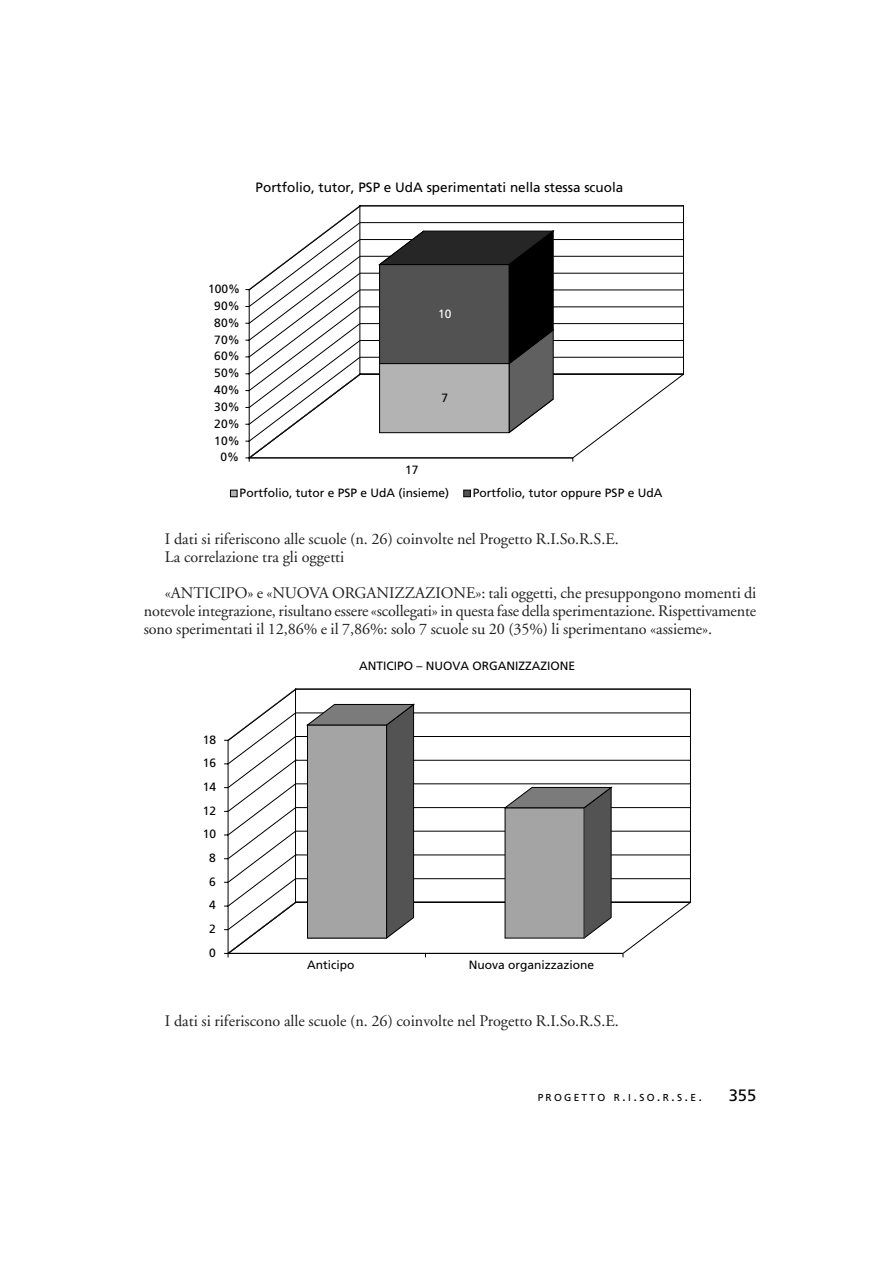
<style>
.page{position:relative;width:893px;height:1263px;background:#fff}
.page>*{position:absolute;margin:0;border:0;box-sizing:border-box;transform-origin:0 0}
.t1{font:16.5px "Frutiger";color:#000}
.t2{font:16.2px/18px "Adobe Garamond";color:#231f20}
.t3{font:13.5px "Frutiger";color:#000}
.t4{font:12px "Frutiger";color:#000}
.t5{font:12px "Frutiger";color:#fff}
.t6{font:10.2px "Frutiger";letter-spacing:.22em;color:#000}
.s1{font-size:13.5px}
</style>
<div class="page">
<hr style="left:295px;top:878px;width:395px;height:1px;background:#000">
<hr style="left:295px;top:855px;width:395px;height:1px;background:#000">
<hr style="left:295px;top:831px;width:395px;height:1px;background:#000">
<hr style="left:295px;top:807px;width:395px;height:1px;background:#000">
<hr style="left:295px;top:783px;width:395px;height:1px;background:#000">
<hr style="left:295px;top:760px;width:395px;height:1px;background:#000">
<hr style="left:295px;top:736px;width:395px;height:1px;background:#000">
<hr style="left:295px;top:713px;width:395px;height:1px;background:#000">
<hr style="left:295px;top:689px;width:395px;height:1px;background:#000">
<hr style="left:690px;top:689px;width:1px;height:213px;background:#000">
<hr style="left:295px;top:902px;width:395px;height:1px;background:#000">
<svg style="left:305px;top:703px;width:111px;height:236px;background:#8c8c8c"></svg>
<svg style="left:503px;top:786px;width:110px;height:153px;background:#8e8e8e"></svg>
<hr style="left:228px;top:953px;width:395px;height:1px;background:#000">
<svg style="left:224px;top:688px;width:72px;height:269px"></svg>
<svg style="left:622px;top:902px;width:69px;height:55px"></svg>
<hr style="left:360px;top:357px;width:323px;height:1px;background:#000">
<hr style="left:360px;top:340px;width:323px;height:1px;background:#000">
<hr style="left:360px;top:323px;width:323px;height:1px;background:#000">
<hr style="left:360px;top:306px;width:323px;height:1px;background:#000">
<hr style="left:360px;top:290px;width:323px;height:1px;background:#000">
<hr style="left:360px;top:273px;width:323px;height:1px;background:#000">
<hr style="left:360px;top:256px;width:323px;height:1px;background:#000">
<hr style="left:360px;top:239px;width:323px;height:1px;background:#000">
<hr style="left:360px;top:222px;width:323px;height:1px;background:#000">
<hr style="left:360px;top:206px;width:323px;height:1px;background:#000">
<hr style="left:359px;top:205px;width:324px;height:1px;background:#000">
<hr style="left:683px;top:206px;width:1px;height:168px;background:#000">
<hr style="left:359px;top:374px;width:324px;height:1px;background:#000">
<svg style="left:377px;top:230px;width:178px;height:204px;background:#636363"></svg>
<hr style="left:249px;top:458px;width:324px;height:1px;background:#000">
<svg style="left:245px;top:205px;width:116px;height:257px"></svg>
<svg style="left:572px;top:373px;width:112px;height:89px"></svg>
<div style="left:230px;top:490px;width:7px;height:7px;background:#b3b3b3"></div>
<div style="left:230px;top:490px;width:7px;height:7px;border:1px solid #000"></div>
<div style="left:463px;top:490px;width:7px;height:7px;background:#525252"></div>
<div style="left:463px;top:490px;width:7px;height:7px;border:1px solid #000"></div>
<p class="t3" style="left:255px;top:182px;width:369px">Portfolio, tutor, PSP e UdA sperimentati nella stessa scuola</p>
<p class="t4" style="left:208px;top:284px;width:34px">100%</p>
<p class="t4" style="left:214px;top:301px;width:27px">90%</p>
<p class="t4" style="left:214px;top:318px;width:27px">80%</p>
<p class="t4" style="left:214px;top:335px;width:27px">70%</p>
<p class="t4" style="left:214px;top:351px;width:27px">60%</p>
<p class="t4" style="left:214px;top:368px;width:27px">50%</p>
<p class="t4" style="left:214px;top:385px;width:27px">40%</p>
<p class="t4" style="left:214px;top:402px;width:27px">30%</p>
<p class="t4" style="left:214px;top:419px;width:27px">20%</p>
<p class="t4" style="left:214px;top:436px;width:27px">10%</p>
<p class="t4" style="left:220px;top:452px;width:20px">0%</p>
<p class="t5" style="left:438px;top:309px;width:15px">10</p>
<p class="t4" style="left:441px;top:393px;width:8px">7</p>
<p class="t4" style="left:405px;top:465px;width:15px">17</p>
<p class="t4" style="left:240px;top:488px;width:211px">Portfolio, tutor e PSP e UdA (insieme)</p>
<p class="t4" style="left:473px;top:488px;width:191px">Portfolio, tutor oppure PSP e UdA</p>
<p class="t2" style="left:165px;top:531px;width:455px">I dati si riferiscono alle scuole (n. 26) coinvolte nel Progetto R.I.So.R.S.E.<br>La correlazione tra gli oggetti</p>
<p class="t2" style="left:144px;top:585px;width:614px;text-align:justify;text-indent:21px">«ANTICIPO» e «NUOVA ORGANIZZAZIONE»: tali oggetti, che presuppongono momenti di notevole integrazione, risultano essere «scollegati» in questa fase della sperimentazione. Rispettivamente sono sperimentati il 12,86% e il 7,86%: solo 7 scuole su 20 (35%) li sperimentano «assieme».</p>
<p class="t4" style="left:203px;top:735px;width:15px">18</p>
<p class="t4" style="left:203px;top:758px;width:15px">16</p>
<p class="t4" style="left:203px;top:782px;width:15px">14</p>
<p class="t4" style="left:203px;top:806px;width:15px">12</p>
<p class="t4" style="left:203px;top:829px;width:15px">10</p>
<p class="t4" style="left:209px;top:853px;width:8px">8</p>
<p class="t4" style="left:209px;top:877px;width:8px">6</p>
<p class="t4" style="left:209px;top:900px;width:8px">4</p>
<p class="t4" style="left:209px;top:924px;width:8px">2</p>
<p class="t4" style="left:209px;top:948px;width:8px">0</p>
<p class="t4" style="left:359px;top:661px;width:218px">ANTICIPO – NUOVA ORGANIZZAZIONE</p>
<p class="t4" style="left:307px;top:960px;width:49px">Anticipo</p>
<p class="t4" style="left:469px;top:960px;width:127px">Nuova organizzazione</p>
<p class="t2" style="left:165px;top:1013px;width:455px">I dati si riferiscono alle scuole (n. 26) coinvolte nel Progetto R.I.So.R.S.E.</p>
<p class="t6" style="left:537px;top:1093px;width:166px">PROGETTO R<span class="s1">.</span>I<span class="s1">.</span>SO<span class="s1">.</span>R<span class="s1">.</span>S<span class="s1">.</span>E<span class="s1">.</span></p>
<p class="t1" style="left:728px;top:1089px;width:29px">355</p>
</div>
